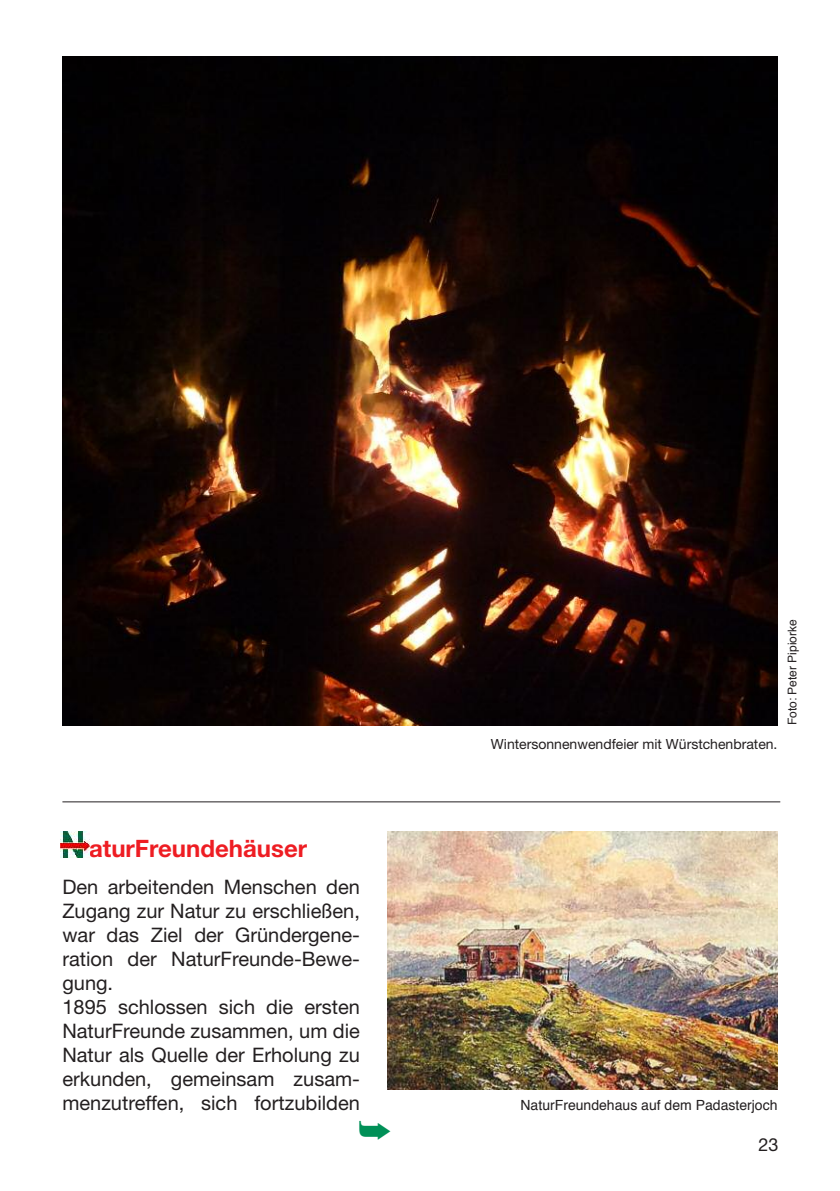
<style>
.page{position:relative;width:840px;height:1191px;background:#fff}
.page>*{position:absolute;margin:0;border:0;box-sizing:border-box;transform-origin:0 0}
.t1{font:36px "MS Gothic";color:#009057}
.t2{font:700 24px "Helvetica Neue LT";color:#ee1d23}
.t3{font:20px/24px "Helvetica Neue LT";color:#231f20}
.t4{font:18px "Helvetica Neue LT";color:#231f20}
.t5{font:14px "Helvetica Neue LT";color:#231f20}
.t6{font:14px "Helvetica";color:#231f20}
.t7{font:12px "Helvetica";color:#231f20}
</style>
<div class="page">
<img style="left:387px;top:832px;width:390px;height:258px">
<img style="left:61px;top:831px;width:28px;height:26px">
<hr style="left:62px;top:801px;width:717px;height:1px;background:#231f20">
<img style="left:62px;top:57px;width:715px;height:669px">
<p class="t2" style="left:89px;top:839px;width:219px">aturFreundehäuser</p>
<p class="t3" style="left:62px;top:877px;width:299px">Den arbeitenden Menschen den<br>Zugang zur Natur zu erschließen, war das Ziel der Gründergene&shy;ration der NaturFreunde-Bewe&shy;gung.<br>1895 schlossen sich die ersten<br>NaturFreunde zusammen, um die<br>Natur als Quelle der Erholung zu erkunden, gemeinsam zusam&shy;menzutreffen, sich fortzubilden</p>
<h1 class="t1" style="left:356px;top:1111px;width:37px">➥</h1>
<p class="t5" style="left:490px;top:739px;width:288px">Wintersonnenwendfeier mit Würstchenbraten.</p>
<p class="t7" style="left:786px;top:725px;width:108px;rotate:-90deg">Foto: Peter Pipiorke</p>
<p class="t6" style="left:520px;top:1099px;width:258px">NaturFreundehaus auf dem Padasterjoch</p>
<p class="t4" style="left:758px;top:1138px;width:22px">23</p>
</div>
